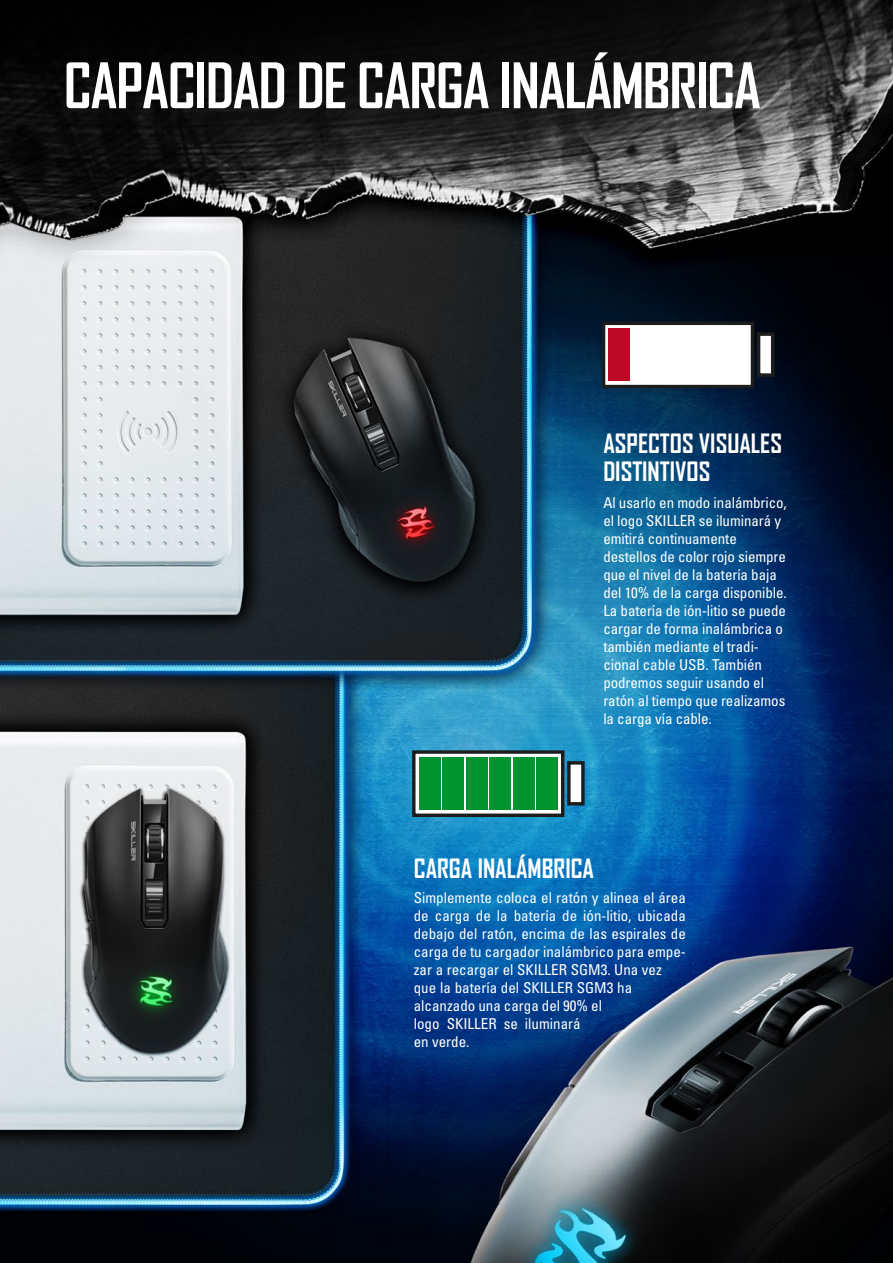
<style>
.page{position:relative;width:893px;height:1263px;background:#fff}
.page>*{position:absolute;margin:0;border:0;box-sizing:border-box;transform-origin:0 0}
.t1{font:700 60px "Agency FB";letter-spacing:-.02em;color:#fff}
.t2{font:700 25.5px/28.5px "Agency FB";color:#fff}
.t3{font:condensed 15px/18px "Univers";letter-spacing:-.005em;color:#fff}
</style>
<div class="page">
<img style="left:0;top:0;width:893px;height:1263px">
<div style="left:602px;top:322px;width:152px;height:66px;background:#fff;border:3px solid #1d1e1c"></div>
<div style="left:757px;top:332px;width:17px;height:45px;background:#fff;border:3px solid #1d1e1c"></div>
<div style="left:609px;top:329px;width:21px;height:52px;background:#bd0926"></div>
<svg style="left:412px;top:750px;width:152px;height:67px"></svg>
<div style="left:567px;top:761px;width:18px;height:44px;background:#fff;border:3px solid #1d1e1c"></div>
<div style="left:419px;top:757px;width:21px;height:52px;background:#009330"></div>
<div style="left:443px;top:757px;width:21px;height:52px;background:#009330"></div>
<div style="left:466px;top:757px;width:21px;height:52px;background:#009330"></div>
<div style="left:490px;top:757px;width:21px;height:52px;background:#009330"></div>
<div style="left:513px;top:757px;width:21px;height:52px;background:#009330"></div>
<div style="left:537px;top:757px;width:21px;height:52px;background:#009330"></div>
<h1 class="t1" style="left:64px;top:48px;width:699px">CAPACIDAD DE CARGA INALÁMBRICA</h1>
<h2 class="t2" style="left:603px;top:428px;width:180px">ASPECTOS VISUALES<br>DISTINTIVOS</h2>
<p class="t3" style="left:603px;top:493px;width:185px">Al usarlo en modo inalámbrico, el logo SKILLER se iluminará y emitirá continuamente destellos de color rojo siempre que el nivel de la batería baja del 10% de la carga disponible.<br>La batería de ión-litio se puede cargar de forma inalámbrica o también mediante el tradi&shy;cional cable USB. También podremos seguir usando el ratón al tiempo que realizamos la carga vía cable.</p>
<h2 class="t2" style="left:414px;top:853px;width:182px">CARGA INALÁMBRICA</h2>
<p class="t3" style="left:414px;top:888px;width:274px">Simplemente coloca el ratón y alinea el área de carga de la batería de ión-litio, ubicada debajo del ratón, encima de las espirales de carga de tu cargador inalámbrico para empe&shy;zar a recargar el SKILLER SGM3. Una vez que la batería del SKILLER SGM3 ha alcanzado una carga del 90% el<br>logo SKILLER se iluminará<br>en verde.</p>
</div>
